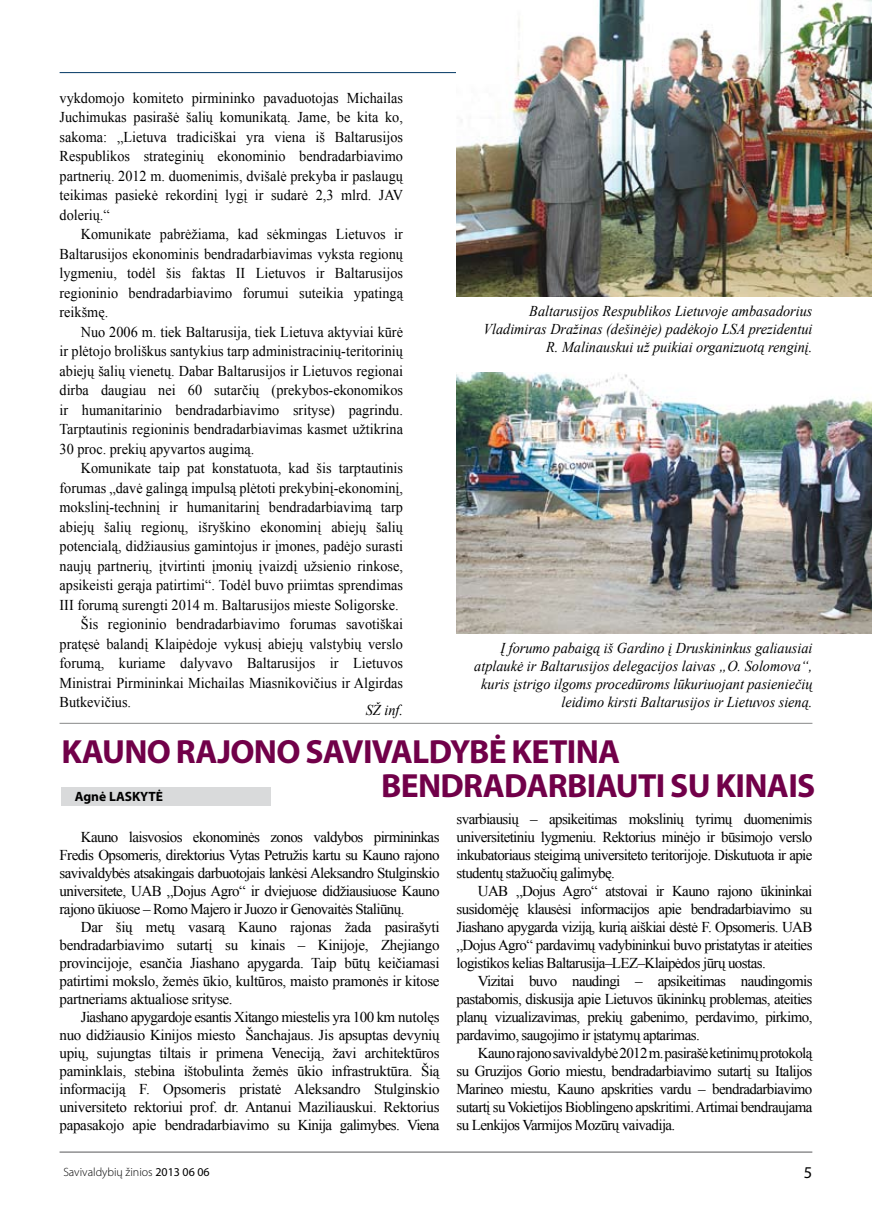
<style>
.page{position:relative;width:872px;height:1212px;background:#fff}
.page>*{position:absolute;margin:0;border:0;box-sizing:border-box;transform-origin:0 0}
.t1{font:700 33.6px/34.3px "Myriad Pro";letter-spacing:-.02em;color:#710049}
.t2{font:15px/18px "Times New Roman";color:#000;text-align:justify}
.t3{font:15px/19.5px "Times New Roman";color:#000;text-align:justify;scale:.95 1}
.t4{font:italic 15px/18px "Times New Roman";color:#000;text-align:right;scale:.95 1}
.t5{font:700 13.5px "Myriad Pro";color:#000}
.t6{font:300 12px "Myriad Pro";color:#000}
.s1{font-weight:400}
</style>
<div class="page">
<hr style="left:60px;top:72px;width:752px;height:1px;background:#003764">
<hr style="left:60px;top:1152px;width:752px;height:1px;background:#58585a">
<img style="left:456px;top:0;width:416px;height:296px">
<img style="left:456px;top:372px;width:416px;height:262px">
<hr style="left:60px;top:723px;width:752px;height:1px;background:#878889">
<div style="left:61px;top:787px;width:210px;height:19px;background:#d9dadb"></div>
<p class="t3" style="left:60px;top:88px;width:363px">vykdomojo komiteto pirmininko pavaduotojas Michailas Juchimukas pasirašė šalių komunikatą. Jame, be kita ko, sakoma: „Lietuva tradiciškai yra viena iš Baltarusijos Respublikos strateginių ekonominio bendradarbiavimo partnerių. 2012 m. duomenimis, dvišalė prekyba ir paslaugų teikimas pasiekė rekordinį lygį ir sudarė 2,3 mlrd. JAV dolerių.“</p>
<p class="t3" style="left:60px;top:224px;width:363px;text-indent:21px">Komunikate pabrėžiama, kad sėkmingas Lietuvos ir Baltarusijos ekonominis bendradarbiavimas vyksta regionų lygmeniu, todėl šis faktas II Lietuvos ir Baltarusijos regioninio bendradarbiavimo forumui suteikia ypatingą reikšmę.</p>
<p class="t3" style="left:60px;top:322px;width:363px;text-indent:21px">Nuo 2006 m. tiek Baltarusija, tiek Lietuva aktyviai kūrė ir plėtojo broliškus santykius tarp administracinių-teritorinių abiejų šalių vienetų. Dabar Baltarusijos ir Lietuvos regionai dirba daugiau nei 60 sutarčių (prekybos-ekonomikos ir humanitarinio bendradarbiavimo srityse) pagrindu.<br>Tarptautinis regioninis bendradarbiavimas kasmet užtikrina 30 proc. prekių apyvartos augimą.</p>
<p class="t3" style="left:81px;top:458px;width:341px">Komunikate taip pat konstatuota, kad šis tarptautinis</p>
<p class="t3" style="left:60px;top:478px;width:363px">forumas „davė galingą impulsą plėtoti prekybinį-ekonominį,</p>
<p class="t3" style="left:60px;top:497px;width:363px">mokslinį-techninį ir humanitarinį bendradarbiavimą tarp</p>
<p class="t3" style="left:60px;top:517px;width:363px">abiejų šalių regionų, išryškino ekonominį abiejų šalių</p>
<p class="t3" style="left:60px;top:536px;width:363px">potencialą, didžiausius gamintojus ir įmones, padėjo surasti</p>
<p class="t3" style="left:60px;top:556px;width:363px">naujų partnerių, įtvirtinti įmonių įvaizdį užsienio rinkose,</p>
<p class="t3" style="left:60px;top:575px;width:363px">apsikeisti gerąja patirtimi“. Todėl buvo priimtas sprendimas</p>
<p class="t3" style="left:60px;top:595px;width:359px">III forumą surengti 2014 m. Baltarusijos mieste Soligorske.</p>
<p class="t3" style="left:81px;top:614px;width:341px">Šis regioninio bendradarbiavimo forumas savotiškai</p>
<p class="t3" style="left:60px;top:634px;width:363px">pratęsė balandį Klaipėdoje vykusį abiejų valstybių verslo</p>
<p class="t3" style="left:60px;top:653px;width:363px">forumą, kuriame dalyvavo Baltarusijos ir Lietuvos</p>
<p class="t3" style="left:60px;top:673px;width:363px">Ministrai Pirmininkai Michailas Miasnikovičius ir Algirdas</p>
<p class="t3" style="left:60px;top:692px;width:77px">Butkevičius.</p>
<p class="t4" style="left:366px;top:700px;width:41px">SŽ inf.</p>
<p class="t4" style="left:483px;top:301px;width:348px">Baltarusijos Respublikos Lietuvoje ambasadorius<br>Vladimiras Dražinas (dešinėje) padėkojo LSA prezidentui<br>R. Malinauskui už puikiai organizuotą renginį.</p>
<p class="t4" style="left:474px;top:639px;width:357px">Į forumo pabaigą iš Gardino į Druskininkus galiausiai atplaukė ir Baltarusijos delegacijos laivas „O. Solomova“, kuris įstrigo ilgoms procedūroms lūkuriuojant pasieniečių leidimo kirsti Baltarusijos ir Lietuvos sieną.</p>
<h1 class="t1" style="left:381px;top:733px;width:436px;text-indent:-319px">KAUNO RAJONO SAVIVALDYBĖ KETINA<br>BENDRADARBIAUTI SU KINAIS</h1>
<p class="t2" style="left:60px;top:828px;width:381px;text-indent:21px">Kauno laisvosios ekonominės zonos valdybos pirmininkas Fredis Opsomeris, direktorius Vytas Petružis kartu su Kauno rajono savivaldybės atsakingais darbuotojais lankėsi Aleksandro Stulginskio universitete, UAB „Dojus Agro“ ir dviejuose didžiausiuose Kauno rajono ūkiuose – Romo Majero ir Juozo ir Genovaitės Staliūnų.</p>
<p class="t2" style="left:60px;top:918px;width:381px;text-indent:21px">Dar šių metų vasarą Kauno rajonas žada pasirašyti bendradarbiavimo sutartį su kinais – Kinijoje, Zhejiango provincijoje, esančia Jiashano apygarda. Taip būtų keičiamasi patirtimi mokslo, žemės ūkio, kultūros, maisto pramonės ir kitose partneriams aktualiose srityse.</p>
<p class="t2" style="left:60px;top:1008px;width:381px;text-indent:21px">Jiashano apygardoje esantis Xitango miestelis yra 100 km nutolęs nuo didžiausio Kinijos miesto Šanchajaus. Jis apsuptas devynių upių, sujungtas tiltais ir primena Veneciją, žavi architektūros paminklais, stebina ištobulinta žemės ūkio infrastruktūra. Šią informaciją F. Opsomeris pristatė Aleksandro Stulginskio universiteto rektoriui prof. dr. Antanui Maziliauskui. Rektorius papasakojo apie bendradarbiavimo su Kinija galimybes. Viena</p>
<p class="t5" style="left:75px;top:787px;width:90px">Agnė LASKYTĖ</p>
<p class="t2" style="left:456px;top:809px;width:357px">svarbiausių – apsikeitimas mokslinių tyrimų duomenimis universitetiniu lygmeniu. Rektorius minėjo ir būsimojo verslo inkubatoriaus steigimą universiteto teritorijoje. Diskutuota ir apie studentų stažuočių galimybę.</p>
<p class="t2" style="left:456px;top:881px;width:357px;text-indent:21px">UAB „Dojus Agro“ atstovai ir Kauno rajono ūkininkai susidomėję klausėsi informacijos apie bendradarbiavimo su Jiashano apygarda viziją, kurią aiškiai dėstė F. Opsomeris. UAB „Dojus Agro“ pardavimų vadybininkui buvo pristatytas ir ateities logistikos kelias Baltarusija–LEZ–Klaipėdos jūrų uostas.</p>
<p class="t2" style="left:456px;top:971px;width:357px;text-indent:21px">Vizitai buvo naudingi – apsikeitimas naudingomis pastabomis, diskusija apie Lietuvos ūkininkų problemas, ateities planų vizualizavimas, prekių gabenimo, perdavimo, pirkimo, pardavimo, saugojimo ir įstatymų aptarimas.</p>
<p class="t2" style="left:456px;top:1043px;width:357px;text-indent:21px">Kauno rajono savivaldybė 2012 m. pasirašė ketinimų protokolą su Gruzijos Gorio miestu, bendradarbiavimo sutartį su Italijos Marineo miestu, Kauno apskrities vardu – bendradarbiavimo sutartį su Vokietijos Bioblingeno apskritimi. Artimai bendraujama su Lenkijos Varmijos Mozūrų vaivadija.</p>
<p class="t6" style="left:63px;top:1165px;width:148px">Savivaldybių žinios <span class="s1">2013 06 06</span></p>
</div>
